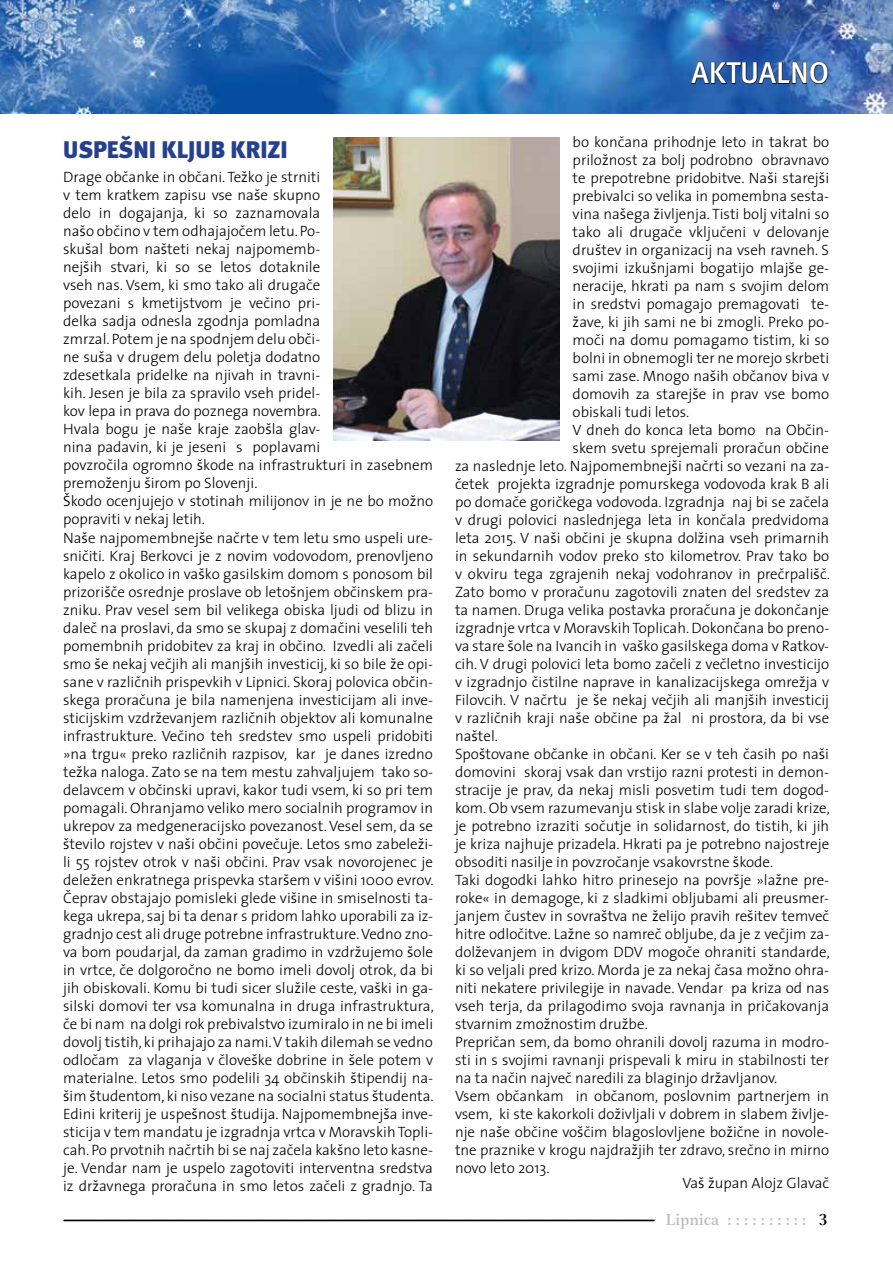
<style>
.page{position:relative;width:893px;height:1263px;background:#fff}
.page>*{position:absolute;margin:0;border:0;box-sizing:border-box;transform-origin:0 0}
.t1{font:30px "Meta Medium CE";color:#fff}
.t2{font:24px "Meta Black CELF";color:#25408f}
.t3{font:500 16.5px "Gamma Itc TEE";color:#bcbec0}
.t4{font:300 15px/18px "The Sans OT";color:#000}
.s1{color:#000}
</style>
<div class="page">
<img style="left:0;top:0;width:893px;height:114px">
<img style="left:690px;top:0;width:138px;height:84px">
<svg style="left:63px;top:1219px;width:592px;height:2px"></svg>
<img style="left:333px;top:138px;width:227px;height:302px">
<h1 class="t1" style="left:691px;top:54px;width:139px">AKTUALNO</h1>
<h2 class="t2" style="left:63px;top:135px;width:226px">USPEŠNI KLJUB KRIZI</h2>
<p class="t4" style="left:63px;top:168px;width:372px">Drage občanke in občani. Težko je strniti<br>v tem kratkem zapisu vse naše skupno<br>delo in dogajanja, ki so zaznamovala<br>našo občino v tem odhajajočem letu. Po-<br>skušal bom našteti nekaj najpomemb-<br>nejših stvari, ki so se letos dotaknile<br>vseh nas. Vsem, ki smo tako ali drugače<br>povezani s kmetijstvom je večino pri-<br>delka sadja odnesla zgodnja pomladna<br>zmrzal. Potem je na spodnjem delu obči-<br>ne suša v drugem delu poletja dodatno<br>zdesetkala pridelke na njivah in travni-<br>kih. Jesen je bila za spravilo vseh pridel-<br>kov lepa in prava do poznega novembra.<br>Hvala bogu je naše kraje zaobšla glav-<br>nina padavin, ki je jeseni s poplavami<br>povzročila ogromno škode na infrastrukturi in zasebnem premoženju širom po Slovenji.<br>Škodo ocenjujejo v stotinah milijonov in je ne bo možno popraviti v nekaj letih.<br>Naše najpomembnejše načrte v tem letu smo uspeli ure&shy;sničiti. Kraj Berkovci je z novim vodovodom, prenovljeno kapelo z okolico in vaško gasilskim domom s ponosom bil prizorišče osrednje proslave ob letošnjem občinskem pra&shy;zniku. Prav vesel sem bil velikega obiska ljudi od blizu in daleč na proslavi, da smo se skupaj z domačini veselili teh pomembnih pridobitev za kraj in občino. Izvedli ali začeli smo še nekaj večjih ali manjših investicij, ki so bile že opi&shy;sane v različnih prispevkih v Lipnici. Skoraj polovica občin&shy;skega proračuna je bila namenjena investicijam ali inve&shy;sticijskim vzdrževanjem različnih objektov ali komunalne infrastrukture. Večino teh sredstev smo uspeli pridobiti »na trgu« preko različnih razpisov, kar je danes izredno težka naloga. Zato se na tem mestu zahvaljujem tako so&shy;delavcem v občinski upravi, kakor tudi vsem, ki so pri tem pomagali. Ohranjamo veliko mero socialnih programov in ukrepov za medgeneracijsko povezanost. Vesel sem, da se število rojstev v naši občini povečuje. Letos smo zabeleži&shy;li 55 rojstev otrok v naši občini. Prav vsak novorojenec je deležen enkratnega prispevka staršem v višini 1000 evrov.<br>Čeprav obstajajo pomisleki glede višine in smiselnosti ta&shy;kega ukrepa, saj bi ta denar s pridom lahko uporabili za iz&shy;gradnjo cest ali druge potrebne infrastrukture. Vedno zno&shy;va bom poudarjal, da zaman gradimo in vzdržujemo šole in vrtce, če dolgoročno ne bomo imeli dovolj otrok, da bi jih obiskovali. Komu bi tudi sicer služile ceste, vaški in ga&shy;silski domovi ter vsa komunalna in druga infrastruktura, če bi nam na dolgi rok prebivalstvo izumiralo in ne bi imeli dovolj tistih, ki prihajajo za nami. V takih dilemah se vedno odločam za vlaganja v človeške dobrine in šele potem v materialne. Letos smo podelili 34 občinskih štipendij na&shy;šim študentom, ki niso vezane na socialni status študenta.<br>Edini kriterij je uspešnost študija. Najpomembnejša inve&shy;sticija v tem mandatu je izgradnja vrtca v Moravskih Topli&shy;cah. Po prvotnih načrtih bi se naj začela kakšno leto kasne&shy;je. Vendar nam je uspelo zagotoviti interventna sredstva iz državnega proračuna in smo letos začeli z gradnjo. Ta</p>
<p class="t4" style="left:573px;top:132px;width:258px">bo končana prihodnje leto in takrat bo</p>
<p class="t4" style="left:573px;top:150px;width:258px">priložnost za bolj podrobno obravnavo</p>
<p class="t4" style="left:573px;top:168px;width:258px">te prepotrebne pridobitve. Naši starejši</p>
<p class="t4" style="left:573px;top:186px;width:258px">prebivalci so velika in pomembna sesta-</p>
<p class="t4" style="left:573px;top:204px;width:258px">vina našega življenja. Tisti bolj vitalni so</p>
<p class="t4" style="left:573px;top:222px;width:258px">tako ali drugače vključeni v delovanje</p>
<p class="t4" style="left:573px;top:240px;width:258px">društev in organizacij na vseh ravneh. S</p>
<p class="t4" style="left:573px;top:258px;width:258px">svojimi izkušnjami bogatijo mlajše ge-</p>
<p class="t4" style="left:573px;top:276px;width:258px">neracije, hkrati pa nam s svojim delom</p>
<p class="t4" style="left:573px;top:294px;width:258px">in sredstvi pomagajo premagovati te-</p>
<p class="t4" style="left:573px;top:312px;width:258px">žave, ki jih sami ne bi zmogli. Preko po-</p>
<p class="t4" style="left:573px;top:330px;width:258px">moči na domu pomagamo tistim, ki so</p>
<p class="t4" style="left:573px;top:348px;width:258px">bolni in obnemogli ter ne morejo skrbeti</p>
<p class="t4" style="left:573px;top:366px;width:258px">sami zase. Mnogo naših občanov biva v</p>
<p class="t4" style="left:573px;top:384px;width:258px">domovih za starejše in prav vse bomo</p>
<p class="t4" style="left:573px;top:402px;width:118px">obiskali tudi letos.</p>
<p class="t4" style="left:573px;top:420px;width:258px">V dneh do konca leta bomo na Občin-</p>
<p class="t4" style="left:573px;top:438px;width:258px">skem svetu sprejemali proračun občine</p>
<p class="t4" style="left:455px;top:456px;width:376px">za naslednje leto. Najpomembnejši načrti so vezani na za-</p>
<p class="t4" style="left:455px;top:474px;width:376px">četek projekta izgradnje pomurskega vodovoda krak B ali</p>
<p class="t4" style="left:455px;top:492px;width:376px">po domače goričkega vodovoda. Izgradnja naj bi se začela</p>
<p class="t4" style="left:455px;top:510px;width:376px">v drugi polovici naslednjega leta in končala predvidoma</p>
<p class="t4" style="left:455px;top:528px;width:376px">leta 2015. V naši občini je skupna dolžina vseh primarnih</p>
<p class="t4" style="left:455px;top:546px;width:376px">in sekundarnih vodov preko sto kilometrov. Prav tako bo</p>
<p class="t4" style="left:455px;top:564px;width:376px">v okviru tega zgrajenih nekaj vodohranov in prečrpališč.</p>
<p class="t4" style="left:455px;top:582px;width:376px">Zato bomo v proračunu zagotovili znaten del sredstev za</p>
<p class="t4" style="left:455px;top:600px;width:376px">ta namen. Druga velika postavka proračuna je dokončanje</p>
<p class="t4" style="left:455px;top:618px;width:376px">izgradnje vrtca v Moravskih Toplicah. Dokončana bo preno-</p>
<p class="t4" style="left:455px;top:636px;width:376px">va stare šole na Ivancih in vaško gasilskega doma v Ratkov-</p>
<p class="t4" style="left:455px;top:654px;width:376px">cih. V drugi polovici leta bomo začeli z večletno investicijo</p>
<p class="t4" style="left:455px;top:672px;width:376px">v izgradnjo čistilne naprave in kanalizacijskega omrežja v</p>
<p class="t4" style="left:455px;top:690px;width:376px">Filovcih. V načrtu je še nekaj večjih ali manjših investicij</p>
<p class="t4" style="left:455px;top:708px;width:376px">v različnih kraji naše občine pa žal ni prostora, da bi vse</p>
<p class="t4" style="left:455px;top:726px;width:44px">naštel.</p>
<p class="t4" style="left:455px;top:744px;width:376px">Spoštovane občanke in občani. Ker se v teh časih po naši</p>
<p class="t4" style="left:455px;top:762px;width:376px">domovini skoraj vsak dan vrstijo razni protesti in demon-</p>
<p class="t4" style="left:455px;top:780px;width:376px">stracije je prav, da nekaj misli posvetim tudi tem dogod-</p>
<p class="t4" style="left:455px;top:798px;width:376px">kom. Ob vsem razumevanju stisk in slabe volje zaradi krize,</p>
<p class="t4" style="left:455px;top:816px;width:376px">je potrebno izraziti sočutje in solidarnost, do tistih, ki jih</p>
<p class="t4" style="left:455px;top:834px;width:376px">je kriza najhuje prizadela. Hkrati pa je potrebno najostreje</p>
<p class="t4" style="left:455px;top:852px;width:320px">obsoditi nasilje in povzročanje vsakovrstne škode.</p>
<p class="t4" style="left:455px;top:870px;width:376px">Taki dogodki lahko hitro prinesejo na površje »lažne pre-</p>
<p class="t4" style="left:455px;top:888px;width:376px">roke« in demagoge, ki z sladkimi obljubami ali preusmer-</p>
<p class="t4" style="left:455px;top:906px;width:376px">janjem čustev in sovraštva ne želijo pravih rešitev temveč</p>
<p class="t4" style="left:455px;top:924px;width:376px">hitre odločitve. Lažne so namreč obljube, da je z večjim za-</p>
<p class="t4" style="left:455px;top:942px;width:376px">dolževanjem in dvigom DDV mogoče ohraniti standarde,</p>
<p class="t4" style="left:455px;top:960px;width:376px">ki so veljali pred krizo. Morda je za nekaj časa možno ohra-</p>
<p class="t4" style="left:455px;top:978px;width:376px">niti nekatere privilegije in navade. Vendar pa kriza od nas</p>
<p class="t4" style="left:455px;top:996px;width:376px">vseh terja, da prilagodimo svoja ravnanja in pričakovanja</p>
<p class="t4" style="left:455px;top:1014px;width:194px">stvarnim zmožnostim družbe.</p>
<p class="t4" style="left:455px;top:1032px;width:376px">Prepričan sem, da bomo ohranili dovolj razuma in modro-</p>
<p class="t4" style="left:455px;top:1050px;width:376px">sti in s svojimi ravnanji prispevali k miru in stabilnosti ter</p>
<p class="t4" style="left:455px;top:1068px;width:324px">na ta način največ naredili za blaginjo državljanov.</p>
<p class="t4" style="left:455px;top:1086px;width:376px">Vsem občankam in občanom, poslovnim partnerjem in</p>
<p class="t4" style="left:455px;top:1104px;width:376px">vsem, ki ste kakorkoli doživljali v dobrem in slabem življe-</p>
<p class="t4" style="left:455px;top:1122px;width:376px">nje naše občine voščim blagoslovljene božične in novole-</p>
<p class="t4" style="left:455px;top:1140px;width:376px">tne praznike v krogu najdražjih ter zdravo, srečno in mirno</p>
<p class="t4" style="left:455px;top:1158px;width:96px">novo leto 2013.</p>
<p class="t4" style="left:682px;top:1173px;width:148px">Vaš župan Alojz Glavač</p>
<p class="t3" style="left:666px;top:1209px;width:163px">Lipnica : : : : : : : : : : <span class="s1">3</span></p>
</div>
